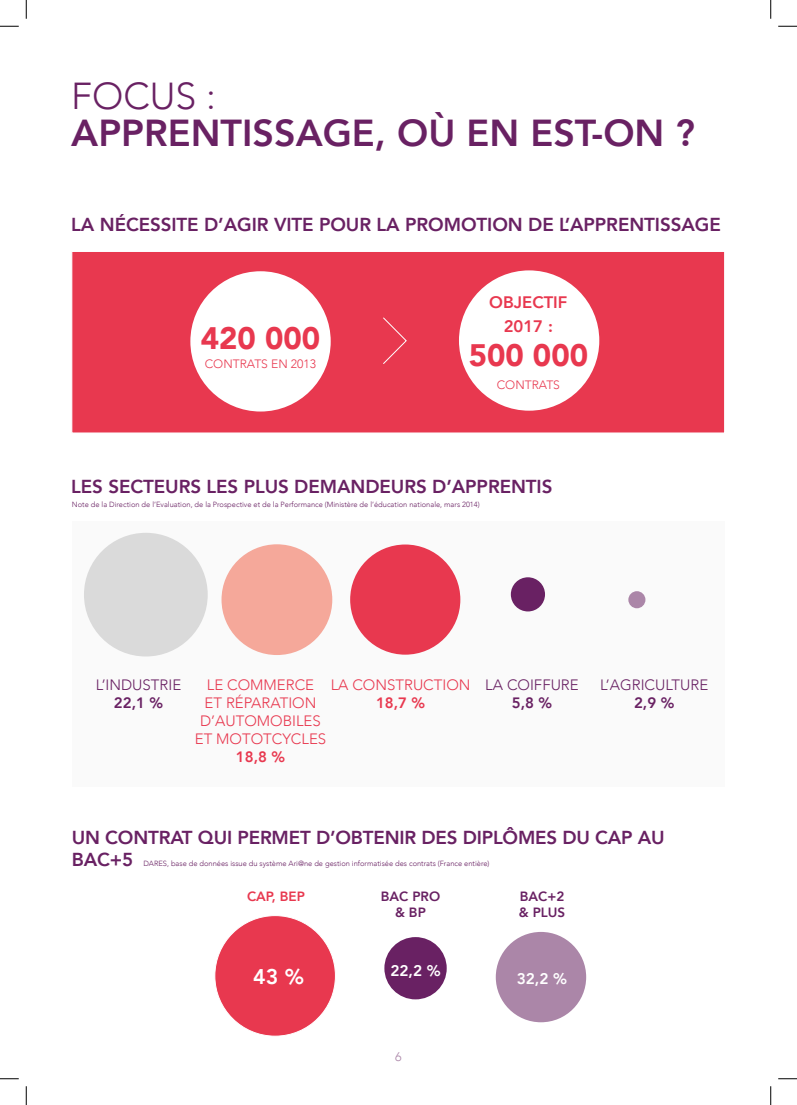
<style>
.page{position:relative;width:797px;height:1105px;background:#fff}
.page>*{position:absolute;margin:0;border:0;box-sizing:border-box;transform-origin:0 0}
.t1{font:800 37.5px "Avenir";color:#692163}
.t2{font:300 37.5px "Avenir";color:#692163}
.t3{font:900 31px "Avenir";color:#e8384f}
.t4{font:800 21.25px "Avenir";color:#fff}
.t5{font:800 18.75px/22.5px "Avenir";letter-spacing:-.005em;color:#692163}
.t6{font:800 16.62px/23.2px "Avenir";color:#e8384f;text-align:center}
.t7{font:800 15.38px "Avenir";color:#fff}
.t8{font:300 15px/18px "Avenir";color:#e8384f;text-align:center}
.t9{font:300 15px "Avenir";color:#692163}
.t10{font:800 15px "Avenir";color:#692163}
.t11{font:800 15px "Avenir";color:#e8384f}
.t12{font:800 13.38px/16.1px "Avenir";color:#692163;text-align:center}
.t13{font:800 13.38px "Avenir";color:#e8384f}
.t14{font:300 12.5px "Avenir";color:#ab86a8}
.t15{font:300 12.12px "Avenir";color:#e8384f}
.t16{font:300 7.5px "Avenir";color:#692163}
</style>
<div class="page">
<div style="left:71px;top:251px;width:654px;height:182px;background:#e8384f;border:1px solid #fff"></div>
<div style="left:72px;top:521px;width:652px;height:265px;background:#fafafa"></div>
<div style="left:190px;top:271px;width:141px;height:140px;background:#fff;border-radius:50%"></div>
<div style="left:459px;top:270px;width:140px;height:141px;background:#fff;border-radius:50%"></div>
<svg style="left:383px;top:317px;width:24px;height:47px"></svg>
<div style="left:215px;top:915px;width:120px;height:121px;background:#e8384f;border-radius:50%"></div>
<div style="left:384px;top:937px;width:62px;height:62px;background:#692163;border-radius:50%"></div>
<div style="left:496px;top:932px;width:90px;height:90px;background:#ab86a8;border-radius:50%"></div>
<div style="left:221px;top:544px;width:111px;height:111px;background:#f5a89a;border-radius:50%"></div>
<div style="left:511px;top:577px;width:34px;height:34px;background:#692163;border-radius:50%"></div>
<div style="left:628px;top:591px;width:17px;height:17px;background:#ab86a8;border-radius:50%"></div>
<div style="left:84px;top:533px;width:124px;height:123px;background:#dadada;border-radius:50%"></div>
<div style="left:350px;top:544px;width:110px;height:111px;background:#e8384f;border-radius:50%"></div>
<svg style="left:0;top:25px;width:19px;height:2px"></svg>
<svg style="left:778px;top:25px;width:19px;height:2px"></svg>
<svg style="left:0;top:1078px;width:19px;height:1px"></svg>
<svg style="left:778px;top:1078px;width:19px;height:1px"></svg>
<svg style="left:25px;top:0;width:2px;height:19px"></svg>
<svg style="left:25px;top:1086px;width:2px;height:19px"></svg>
<svg style="left:770px;top:0;width:1px;height:19px"></svg>
<svg style="left:770px;top:1086px;width:1px;height:19px"></svg>
<h1 class="t2" style="left:71px;top:74px;width:146px">FOCUS :</h1>
<h1 class="t1" style="left:71px;top:104px;width:625px">APPRENTISSAGE, OÙ EN EST-ON ?</h1>
<h3 class="t5" style="left:71px;top:213px;width:651px">LA NÉCESSITE D’AGIR VITE POUR LA PROMOTION DE L’APPRENTISSAGE</h3>
<h2 class="t3" style="left:201px;top:311px;width:121px">420 000</h2>
<h3 class="t15" style="left:205px;top:356px;width:113px">CONTRATS EN 2013</h3>
<h3 class="t6" style="left:489px;top:291px;width:80px">OBJECTIF<br>2017 :</h3>
<h2 class="t3" style="left:468px;top:329px;width:121px">500 000</h2>
<h3 class="t15" style="left:496px;top:378px;width:65px">CONTRATS</h3>
<h3 class="t5" style="left:71px;top:475px;width:482px">LES SECTEURS LES PLUS DEMANDEURS D’APPRENTIS</h3>
<p class="t16" style="left:72px;top:500px;width:409px">Note de la Direction de l’Evaluation, de la Prospective et de la Performance (Ministère de l’éducation nationale, mars 2014)</p>
<h3 class="t9" style="left:96px;top:676px;width:87px">L’INDUSTRIE</h3>
<h3 class="t10" style="left:114px;top:691px;width:51px">22,1 %</h3>
<h3 class="t8" style="left:195px;top:675px;width:133px">LE COMMERCE<br>ET RÉPARATION<br>D’AUTOMOBILES<br>ET MOTOTCYCLES</h3>
<h3 class="t11" style="left:236px;top:745px;width:51px">18,8 %</h3>
<h3 class="t8" style="left:331px;top:676px;width:141px">LA CONSTRUCTION</h3>
<h3 class="t11" style="left:376px;top:691px;width:51px">18,7 %</h3>
<h3 class="t9" style="left:485px;top:676px;width:95px">LA COIFFURE</h3>
<h3 class="t10" style="left:512px;top:691px;width:42px">5,8 %</h3>
<h3 class="t9" style="left:600px;top:676px;width:110px">L’AGRICULTURE</h3>
<h3 class="t10" style="left:634px;top:691px;width:42px">2,9 %</h3>
<h3 class="t5" style="left:72px;top:826px;width:594px">UN CONTRAT QUI PERMET D’OBTENIR DES DIPLÔMES DU CAP AU<br>BAC+5</h3>
<p class="t16" style="left:143px;top:859px;width:348px">DARES, base de données issue du système Ari@ne de gestion informatisée des contrats (France entière)</p>
<h3 class="t13" style="left:247px;top:886px;width:59px">CAP, BEP</h3>
<h3 class="t12" style="left:381px;top:888px;width:61px">BAC PRO &amp; BP</h3>
<h3 class="t12" style="left:519px;top:888px;width:48px;text-align:left">BAC+2 &amp; PLUS</h3>
<h3 class="t4" style="left:253px;top:960px;width:52px">43 %</h3>
<h3 class="t7" style="left:390px;top:959px;width:52px">22,2 %</h3>
<h3 class="t14" style="left:395px;top:1049px;width:8px">6</h3>
<h3 class="t7" style="left:517px;top:967px;width:52px">32,2 %</h3>
</div>
